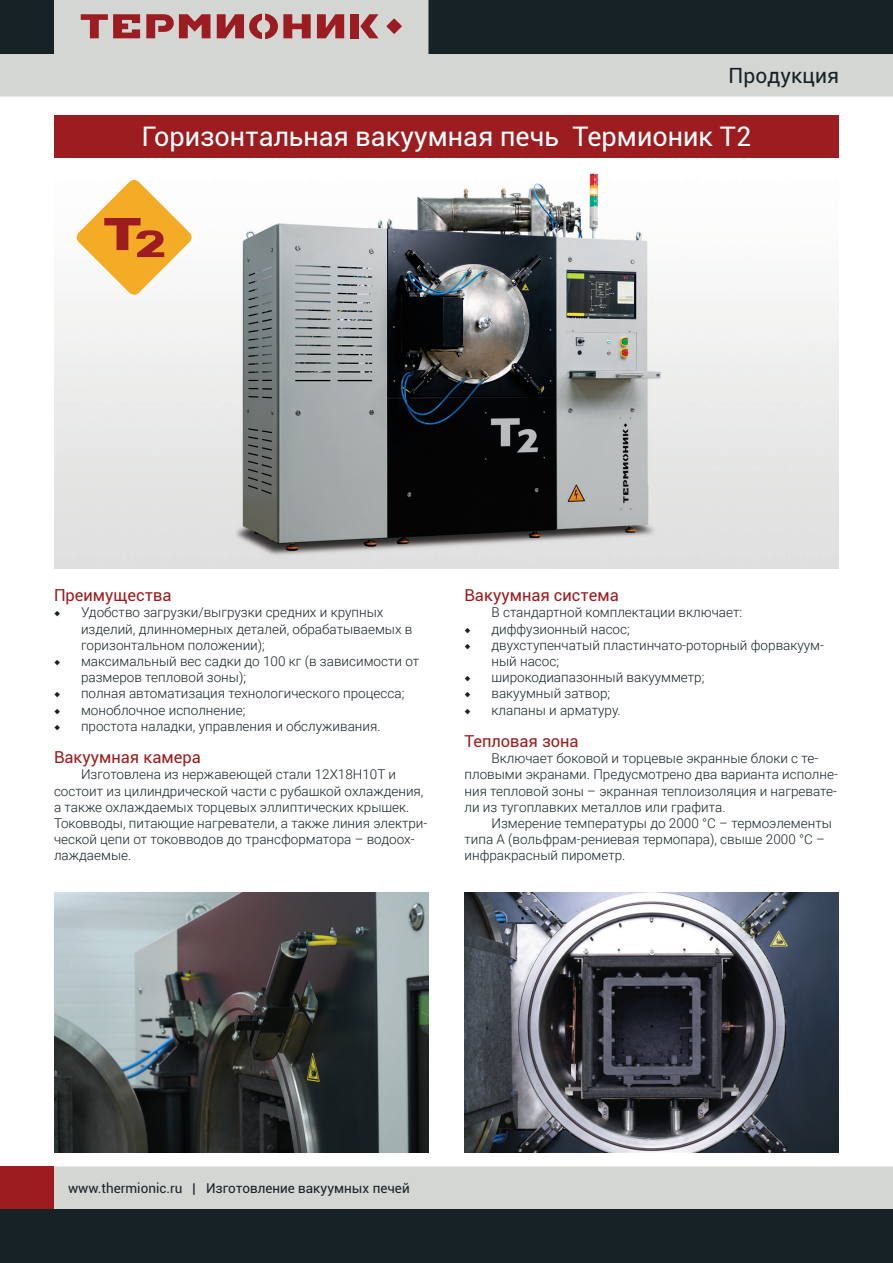
<style>
.page{position:relative;width:893px;height:1263px;background:#fff}
.page>*{position:absolute;margin:0;border:0;box-sizing:border-box;transform-origin:0 0}
.t1{font:27px "Roboto";color:#fff}
.t2{font:21px "Roboto";color:#172227}
.t3{font:16.5px "Roboto";color:#9c1c1f}
.t4{font:300 13.5px/16.2px "Roboto";color:#172227}
.t5{font:13.5px "Roboto";color:#172227}
.s1{font-family:"Minion Pro";font-weight:400}
</style>
<div class="page">
<div style="left:0;top:0;width:893px;height:97px;background:#d4d6d4"></div>
<div style="left:428px;top:0;width:465px;height:54px;background:#172227"></div>
<div style="left:0;top:0;width:54px;height:54px;background:#172227"></div>
<div style="left:0;top:1209px;width:893px;height:54px;background:#172227"></div>
<div style="left:0;top:1166px;width:893px;height:43px;background:#d4d6d4;border:2px solid #d4d6d4"></div>
<svg style="left:81px;top:14px;width:59px;height:24px"></svg>
<svg style="left:146px;top:14px;width:65px;height:24px;background:#b06062"></svg>
<svg style="left:317px;top:14px;width:27px;height:24px"></svg>
<div style="left:350px;top:14px;width:9px;height:24px;background:#9c1d21"></div>
<svg style="left:360px;top:14px;width:19px;height:24px"></svg>
<svg style="left:387px;top:19px;width:15px;height:15px"></svg>
<svg style="left:217px;top:14px;width:94px;height:25px;background:#b26768"></svg>
<div style="left:0;top:1166px;width:54px;height:43px;background:#9c1c1f"></div>
<img style="left:54px;top:173px;width:785px;height:396px">
<img style="left:464px;top:893px;width:375px;height:259px">
<img style="left:54px;top:893px;width:374px;height:259px">
<div style="left:54px;top:115px;width:785px;height:43px;background:#9c1c1f"></div>
<svg style="left:74px;top:177px;width:120px;height:120px"></svg>
<h2 class="t2" style="left:729px;top:61px;width:112px">Продукция</h2>
<h1 class="t1" style="left:142px;top:118px;width:611px">Горизонтальная вакуумная печь Термионик Т2</h1>
<p class="t3" style="left:54px;top:584px;width:119px">Преимущества</p>
<p class="t4" style="left:81px;top:604px;width:333px;text-indent:-27px"><span class="s1">◆</span> Удобство загрузки/выгрузки средних и крупных изделий, длинномерных деталей, обрабатываемых в горизонтальном положении);</p>
<p class="t4" style="left:81px;top:652px;width:340px;text-indent:-27px"><span class="s1">◆</span> максимальный вес садки до 100 кг (в зависимости от размеров тепловой зоны);</p>
<p class="t4" style="left:54px;top:685px;width:352px"><span class="s1">◆</span> полная автоматизация технологического процесса;</p>
<p class="t4" style="left:54px;top:701px;width:193px"><span class="s1">◆</span> моноблочное исполнение;</p>
<p class="t4" style="left:54px;top:717px;width:328px"><span class="s1">◆</span> простота наладки, управления и обслуживания.</p>
<p class="t3" style="left:54px;top:746px;width:148px">Вакуумная камера</p>
<p class="t4" style="left:54px;top:766px;width:375px;text-indent:27px">Изготовлена из нержавеющей стали 12Х18Н10Т и состоит из цилиндрической части с рубашкой охлаждения, а также охлаждаемых торцевых эллиптических крышек.<br>Токовводы, питающие нагреватели, а также линия электри&shy;ческой цепи от токовводов до трансформатора – водоох&shy;лаждаемые.</p>
<p class="t3" style="left:464px;top:584px;width:156px">Вакуумная система</p>
<p class="t4" style="left:491px;top:604px;width:252px">В стандартной комплектации включает:</p>
<p class="t4" style="left:464px;top:620px;width:167px"><span class="s1">◆</span> диффузионный насос;</p>
<p class="t4" style="left:491px;top:636px;width:334px;text-indent:-27px"><span class="s1">◆</span> двухступенчатый пластинчато-роторный форвакуум&shy;ный насос;</p>
<p class="t4" style="left:464px;top:669px;width:241px"><span class="s1">◆</span> широкодиапазонный вакуумметр;</p>
<p class="t4" style="left:464px;top:685px;width:147px"><span class="s1">◆</span> вакуумный затвор;</p>
<p class="t4" style="left:464px;top:701px;width:158px"><span class="s1">◆</span> клапаны и арматуру.</p>
<p class="t3" style="left:464px;top:729px;width:116px">Тепловая зона</p>
<p class="t4" style="left:464px;top:750px;width:375px;text-indent:27px">Включает боковой и торцевые экранные блоки с те&shy;пловыми экранами. Предусмотрено два варианта исполне&shy;ния тепловой зоны – экранная теплоизоляция и нагревате&shy;ли из тугоплавких металлов или графита.</p>
<p class="t4" style="left:464px;top:814px;width:369px;text-indent:27px">Измерение температуры до 2000 °С – термоэлементы типа А (вольфрам-рениевая термопара), свыше 2000 °С – инфракрасный пирометр.</p>
<p class="t5" style="left:68px;top:1178px;width:343px">www.thermionic.ru | Изготовление вакуумных печей</p>
</div>
